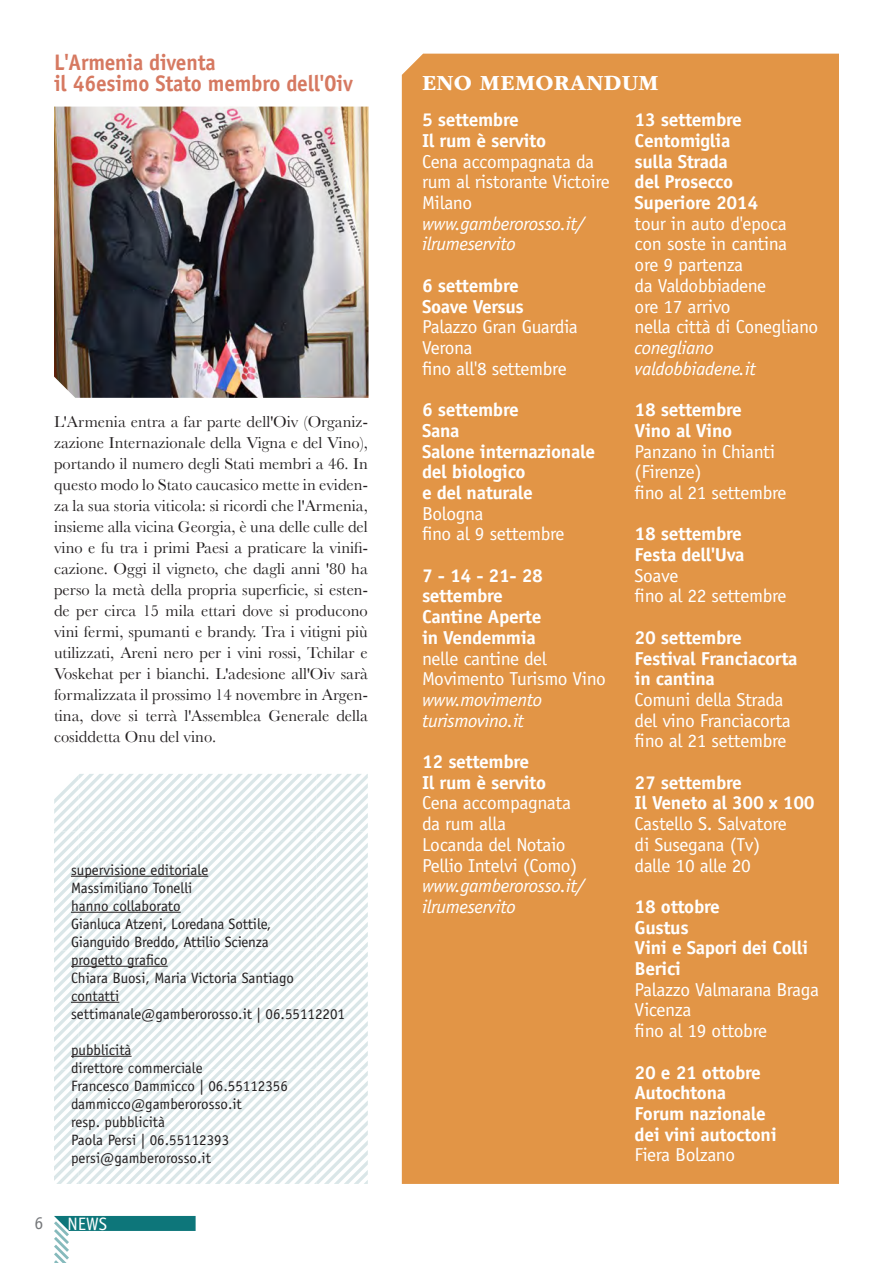
<style>
.page{position:relative;width:893px;height:1263px;background:#fff}
.page>*{position:absolute;margin:0;border:0;box-sizing:border-box;transform-origin:0 0}
.t1{font:700 22.5px "Officina Sans Std";letter-spacing:-.01em;color:#d67961;scale:.95 1}
.testo_box_bianco{font:700 22.5px "ITC Garamond Std";letter-spacing:.015em;color:#fff}
.testo_box_bianco-2{font:18.75px/20.7px "Officina Sans Std";letter-spacing:-.02em;color:#fff;scale:1.04 1}
.testo_box_bianco-3{font:700 18.75px/20.7px "Officina Sans Std";letter-spacing:-.02em;color:#fff;scale:1.04 1}
.testo_box_bianco-4{font:italic 18.75px/20.7px "Officina Sans Std";letter-spacing:-.02em;color:#fff;scale:1.04 1}
.t2{font:18px "Officina Sans Std";color:#fff}
.t3{font:18px "Officina Sans Std";color:#76787b}
.t4{font:16.5px/21px "Baskerville";color:#231f20;text-align:justify}
.testo_box_nero{font:15px/18px "Officina Sans Std";color:#231f20}
</style>
<div class="page">
<svg style="left:54px;top:1216px;width:142px;height:47px"></svg>
<svg style="left:54px;top:774px;width:314px;height:410px"></svg>
<hr style="left:71px;top:876px;width:137px;height:1px;background:#231f20">
<hr style="left:71px;top:912px;width:110px;height:1px;background:#231f20">
<hr style="left:71px;top:966px;width:97px;height:1px;background:#231f20">
<hr style="left:71px;top:1002px;width:48px;height:1px;background:#231f20">
<hr style="left:71px;top:1056px;width:61px;height:1px;background:#231f20">
<div style="left:402px;top:54px;width:437px;height:1130px;background:#e29546"></div>
<img style="left:54px;top:107px;width:315px;height:291px">
<p class="t1" style="left:54px;top:48px;width:172px">L'Armenia diventa</p>
<p class="t1" style="left:54px;top:69px;width:316px">il 46esimo Stato membro dell'Oiv</p>
<p class="t4" style="left:54px;top:411px;width:315px">L'Armenia entra a far parte dell'Oiv (Organiz&shy;zazione Internazionale della Vigna e del Vino), portando il numero degli Stati membri a 46. In questo modo lo Stato caucasico mette in eviden&shy;za la sua storia viticola: si ricordi che l'Armenia, insieme alla vicina Georgia, è una delle culle del vino e fu tra i primi Paesi a praticare la vinifi&shy;cazione. Oggi il vigneto, che dagli anni '80 ha perso la metà della propria superficie, si esten&shy;de per circa 15 mila ettari dove si producono vini fermi, spumanti e brandy. Tra i vitigni più utilizzati, Areni nero per i vini rossi, Tchilar e Voskehat per i bianchi. L'adesione all'Oiv sarà formalizzata il prossimo 14 novembre in Argen&shy;tina, dove si terrà l'Assemblea Generale della cosiddetta Onu del vino.</p>
<p class="testo_box_nero" style="left:71px;top:861px;width:139px">supervisione editoriale</p>
<p class="testo_box_nero" style="left:71px;top:879px;width:123px">Massimiliano Tonelli</p>
<p class="testo_box_nero" style="left:71px;top:897px;width:111px">hanno collaborato</p>
<p class="testo_box_nero" style="left:71px;top:915px;width:202px">Gianluca Atzeni, Loredana Sottile,</p>
<p class="testo_box_nero" style="left:71px;top:933px;width:199px">Gianguido Breddo, Attilio Scienza</p>
<p class="testo_box_nero" style="left:71px;top:951px;width:98px">progetto grafico</p>
<p class="testo_box_nero" style="left:71px;top:969px;width:224px">Chiara Buosi, Maria Victoria Santiago</p>
<p class="testo_box_nero" style="left:71px;top:987px;width:50px">contatti</p>
<p class="testo_box_nero" style="left:71px;top:1005px;width:276px">settimanale@gamberorosso.it | 06.55112201</p>
<p class="testo_box_nero" style="left:71px;top:1041px;width:62px">pubblicità</p>
<p class="testo_box_nero" style="left:71px;top:1059px;width:133px">direttore commerciale</p>
<p class="testo_box_nero" style="left:71px;top:1077px;width:218px">Francesco Dammicco | 06.55112356 dammicco@gamberorosso.it</p>
<p class="testo_box_nero" style="left:71px;top:1113px;width:96px">resp. pubblicità</p>
<p class="testo_box_nero" style="left:71px;top:1131px;width:160px">Paola Persi | 06.55112393</p>
<p class="testo_box_nero" style="left:71px;top:1149px;width:142px">persi@gamberorosso.it</p>
<p class="t3" style="left:34px;top:1212px;width:10px">6</p>
<p class="t2" style="left:67px;top:1213px;width:41px">NEWS</p>
<p class="testo_box_bianco" style="left:422px;top:71px;width:238px">ENO MEMORANDUM</p>
<p class="testo_box_bianco-3" style="left:422px;top:109px;width:95px">5 settembre</p>
<p class="testo_box_bianco-3" style="left:422px;top:130px;width:121px">Il rum è servito</p>
<p class="testo_box_bianco-2" style="left:422px;top:151px;width:182px">Cena accompagnata da rum al ristorante Victoire</p>
<p class="testo_box_bianco-2" style="left:422px;top:192px;width:50px">Milano</p>
<p class="testo_box_bianco-4" style="left:422px;top:213px;width:159px">www.gamberorosso.it/ ilrumeservito</p>
<p class="testo_box_bianco-3" style="left:422px;top:275px;width:95px">6 settembre</p>
<p class="testo_box_bianco-3" style="left:422px;top:296px;width:99px">Soave Versus</p>
<p class="testo_box_bianco-2" style="left:422px;top:317px;width:151px">Palazzo Gran Guardia</p>
<p class="testo_box_bianco-2" style="left:422px;top:337px;width:50px">Verona</p>
<p class="testo_box_bianco-2" style="left:422px;top:358px;width:141px">fino all'8 settembre</p>
<p class="testo_box_bianco-3" style="left:422px;top:399px;width:95px">6 settembre</p>
<p class="testo_box_bianco-3" style="left:422px;top:420px;width:38px">Sana</p>
<p class="testo_box_bianco-3" style="left:422px;top:441px;width:168px">Salone internazionale del biologico</p>
<p class="testo_box_bianco-3" style="left:422px;top:482px;width:108px">e del naturale</p>
<p class="testo_box_bianco-2" style="left:422px;top:503px;width:61px">Bologna</p>
<p class="testo_box_bianco-2" style="left:422px;top:524px;width:139px">fino al 9 settembre</p>
<p class="testo_box_bianco-3" style="left:422px;top:565px;width:118px">7 - 14 - 21- 28 settembre</p>
<p class="testo_box_bianco-3" style="left:422px;top:606px;width:116px">Cantine Aperte</p>
<p class="testo_box_bianco-3" style="left:422px;top:627px;width:111px">in Vendemmia</p>
<p class="testo_box_bianco-2" style="left:422px;top:648px;width:178px">nelle cantine del<br>Movimento Turismo Vino</p>
<p class="testo_box_bianco-4" style="left:422px;top:689px;width:117px">www.movimento turismovino.it</p>
<p class="testo_box_bianco-3" style="left:422px;top:751px;width:105px">12 settembre</p>
<p class="testo_box_bianco-3" style="left:422px;top:772px;width:121px">Il rum è servito</p>
<p class="testo_box_bianco-2" style="left:422px;top:793px;width:145px">Cena accompagnata</p>
<p class="testo_box_bianco-2" style="left:422px;top:813px;width:82px">da rum alla</p>
<p class="testo_box_bianco-2" style="left:422px;top:834px;width:140px">Locanda del Notaio</p>
<p class="testo_box_bianco-2" style="left:422px;top:855px;width:151px">Pellio Intelvi (Como)</p>
<p class="testo_box_bianco-4" style="left:422px;top:876px;width:159px">www.gamberorosso.it/ ilrumeservito</p>
<p class="testo_box_bianco-3" style="left:635px;top:109px;width:105px">13 settembre</p>
<p class="testo_box_bianco-3" style="left:635px;top:130px;width:94px">Centomiglia</p>
<p class="testo_box_bianco-3" style="left:635px;top:151px;width:91px">sulla Strada</p>
<p class="testo_box_bianco-3" style="left:635px;top:171px;width:96px">del Prosecco</p>
<p class="testo_box_bianco-3" style="left:635px;top:192px;width:120px">Superiore 2014</p>
<p class="testo_box_bianco-2" style="left:635px;top:213px;width:148px">tour in auto d'epoca</p>
<p class="testo_box_bianco-2" style="left:635px;top:234px;width:148px">con soste in cantina</p>
<p class="testo_box_bianco-2" style="left:635px;top:254px;width:106px">ore 9 partenza</p>
<p class="testo_box_bianco-2" style="left:635px;top:275px;width:128px">da Valdobbiadene</p>
<p class="testo_box_bianco-2" style="left:635px;top:296px;width:94px">ore 17 arrivo</p>
<p class="testo_box_bianco-2" style="left:635px;top:317px;width:178px">nella città di Conegliano</p>
<p class="testo_box_bianco-4" style="left:635px;top:337px;width:118px">conegliano valdobbiadene.it</p>
<p class="testo_box_bianco-3" style="left:635px;top:399px;width:105px">18 settembre</p>
<p class="testo_box_bianco-3" style="left:635px;top:420px;width:95px">Vino al Vino</p>
<p class="testo_box_bianco-2" style="left:635px;top:441px;width:137px">Panzano in Chianti (Firenze)</p>
<p class="testo_box_bianco-2" style="left:635px;top:482px;width:148px">fino al 21 settembre</p>
<p class="testo_box_bianco-3" style="left:635px;top:523px;width:105px">18 settembre</p>
<p class="testo_box_bianco-3" style="left:635px;top:544px;width:107px">Festa dell'Uva</p>
<p class="testo_box_bianco-2" style="left:635px;top:565px;width:44px">Soave</p>
<p class="testo_box_bianco-2" style="left:635px;top:586px;width:148px">fino al 22 settembre</p>
<p class="testo_box_bianco-3" style="left:635px;top:627px;width:105px">20 settembre</p>
<p class="testo_box_bianco-3" style="left:635px;top:648px;width:158px">Festival Franciacorta</p>
<p class="testo_box_bianco-3" style="left:635px;top:668px;width:79px">in cantina</p>
<p class="testo_box_bianco-2" style="left:635px;top:689px;width:145px">Comuni della Strada</p>
<p class="testo_box_bianco-2" style="left:635px;top:710px;width:152px">del vino Franciacorta</p>
<p class="testo_box_bianco-2" style="left:635px;top:731px;width:148px">fino al 21 settembre</p>
<p class="testo_box_bianco-3" style="left:635px;top:772px;width:105px">27 settembre</p>
<p class="testo_box_bianco-3" style="left:635px;top:792px;width:175px">Il Veneto al 300 x 100</p>
<p class="testo_box_bianco-2" style="left:635px;top:813px;width:148px">Castello S. Salvatore</p>
<p class="testo_box_bianco-2" style="left:635px;top:834px;width:122px">di Susegana (Tv)</p>
<p class="testo_box_bianco-2" style="left:635px;top:855px;width:113px">dalle 10 alle 20</p>
<p class="testo_box_bianco-3" style="left:635px;top:896px;width:84px">18 ottobre</p>
<p class="testo_box_bianco-3" style="left:635px;top:917px;width:53px">Gustus</p>
<p class="testo_box_bianco-3" style="left:635px;top:937px;width:169px">Vini e Sapori dei Colli<br>Berici</p>
<p class="testo_box_bianco-2" style="left:635px;top:979px;width:179px">Palazzo Valmarana Braga<br>Vicenza</p>
<p class="testo_box_bianco-2" style="left:635px;top:1020px;width:129px">fino al 19 ottobre</p>
<p class="testo_box_bianco-3" style="left:635px;top:1062px;width:123px">20 e 21 ottobre</p>
<p class="testo_box_bianco-3" style="left:635px;top:1082px;width:89px">Autochtona</p>
<p class="testo_box_bianco-3" style="left:635px;top:1103px;width:128px">Forum nazionale</p>
<p class="testo_box_bianco-3" style="left:635px;top:1124px;width:138px">dei vini autoctoni</p>
<p class="testo_box_bianco-2" style="left:635px;top:1145px;width:98px">Fiera Bolzano</p>
</div>
